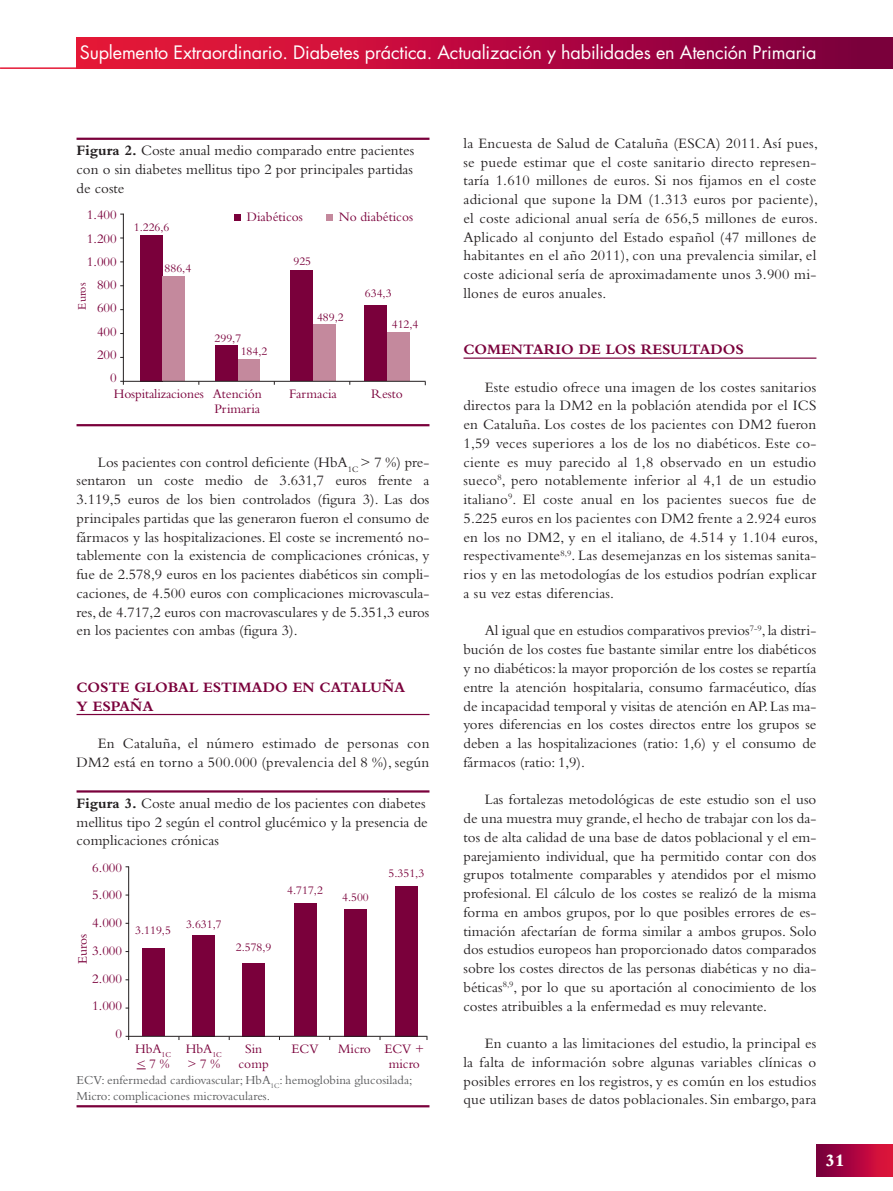
<style>
.page{position:relative;width:893px;height:1191px;background:#fff}
.page>*{position:absolute;margin:0;border:0;box-sizing:border-box;transform-origin:0 0}
.t1{font:18px "Futura";letter-spacing:-.01em;color:#fff}
.t2{font:800 18px "Bembo";color:#fff}
.t3{font:15px/18.8px "Bembo";color:#231f20;text-align:justify}
.t4{font:700 15px "Bembo";color:#7a003b}
.t5{font:13.5px/23.2px "Bembo";color:#7a003b}
.t6{font:12.75px/16.5px "Bembo";color:#57585a}
.t7{font:12px "Bembo";color:#7a003b}
.s1{font-weight:700}
</style>
<div class="page">
<div style="left:816px;top:1144px;width:77px;height:32px;background:linear-gradient(to right,#73003f,#e6143d)"></div>
<hr style="left:0;top:67px;width:816px;height:2px;background:#e51836">
<div style="left:77px;top:37px;width:816px;height:32px;background:linear-gradient(to right,#f21939,#7a0041)"></div>
<hr style="left:77px;top:714px;width:352px;height:1px;background:#7a003b">
<hr style="left:463px;top:357px;width:353px;height:2px;background:#7a003b">
<hr style="left:77px;top:138px;width:352px;height:2px;background:#7a003b">
<hr style="left:77px;top:424px;width:352px;height:2px;background:#7a003b">
<hr style="left:123px;top:214px;width:1px;height:171px;background:#231f20">
<div style="left:234px;top:214px;width:7px;height:7px;background:#7a003b"></div>
<div style="left:326px;top:214px;width:7px;height:7px;background:#c4899d"></div>
<div style="left:140px;top:235px;width:22px;height:146px;background:#7a003b"></div>
<div style="left:162px;top:276px;width:23px;height:105px;background:#c4899d"></div>
<div style="left:237px;top:359px;width:23px;height:22px;background:#c4899d"></div>
<div style="left:215px;top:346px;width:22px;height:35px;background:#7a003b"></div>
<div style="left:313px;top:324px;width:22px;height:57px;background:#c4899d"></div>
<div style="left:290px;top:271px;width:23px;height:110px;background:#7a003b"></div>
<div style="left:387px;top:332px;width:23px;height:49px;background:#c4899d"></div>
<div style="left:364px;top:305px;width:23px;height:76px;background:#7a003b"></div>
<hr style="left:120px;top:381px;width:306px;height:1px;background:#231f20">
<hr style="left:77px;top:790px;width:352px;height:2px;background:#7a003b">
<hr style="left:77px;top:1105px;width:352px;height:2px;background:#7a003b">
<hr style="left:128px;top:866px;width:1px;height:174px;background:#231f20">
<div style="left:142px;top:948px;width:22px;height:88px;background:#7a003b"></div>
<div style="left:193px;top:934px;width:22px;height:102px;background:#7a003b"></div>
<div style="left:242px;top:963px;width:23px;height:73px;background:#7a003b"></div>
<div style="left:294px;top:903px;width:22px;height:133px;background:#7a003b"></div>
<div style="left:344px;top:909px;width:23px;height:127px;background:#7a003b"></div>
<div style="left:395px;top:885px;width:23px;height:151px;background:#7a003b"></div>
<hr style="left:126px;top:1036px;width:301px;height:1px;background:#231f20">
<p class="t1" style="left:80px;top:41px;width:738px">Suplemento Extraordinario. Diabetes práctica. Actualización y habilidades en Atención Primaria</p>
<p class="t3" style="left:77px;top:141px;width:339px"><span class="s1">FIGURA 2.</span> Coste anual medio comparado entre pacientes con o sin diabetes mellitus tipo 2 por principales partidas de coste</p>
<p class="t5" style="left:87px;top:203px;width:31px;text-align:right">1.400<br>1.200<br>1.000<br>800<br>600<br>400<br>200<br>0</p>
<p class="t7" style="left:75px;top:309px;width:28px;rotate:-90deg">Euros</p>
<p class="t7" style="left:134px;top:220px;width:37px">1.226,6</p>
<p class="t7" style="left:165px;top:261px;width:28px">886,4</p>
<p class="t5" style="left:114px;top:381px;width:92px">Hospitalizaciones</p>
<p class="t5" style="left:247px;top:205px;width:58px">Diabéticos</p>
<p class="t5" style="left:339px;top:205px;width:76px">No diabéticos</p>
<p class="t7" style="left:293px;top:254px;width:19px">925</p>
<p class="t7" style="left:215px;top:331px;width:28px">299,7</p>
<p class="t7" style="left:317px;top:310px;width:28px">489,2</p>
<p class="t7" style="left:241px;top:344px;width:28px">184,2</p>
<p class="t5" style="left:213px;top:386px;width:50px;line-height:15px">Atención<br>Primaria</p>
<p class="t5" style="left:289px;top:381px;width:49px">Farmacia</p>
<p class="t7" style="left:365px;top:287px;width:28px">634,3</p>
<p class="t7" style="left:392px;top:317px;width:28px">412,4</p>
<p class="t5" style="left:371px;top:381px;width:33px">Resto</p>
<p class="t3" style="left:77px;top:452px;width:354px;text-indent:21px">Los pacientes con control deficiente (HbA<sub>1C</sub> &gt; 7 %) pre&shy;sentaron un coste medio de 3.631,7 euros frente a 3.119,5 euros de los bien controlados (figura 3). Las dos principales partidas que las generaron fueron el consumo de fármacos y las hospitalizaciones. El coste se incrementó no&shy;tablemente con la existencia de complicaciones crónicas, y fue de 2.578,9 euros en los pacientes diabéticos sin compli&shy;caciones, de 4.500 euros con complicaciones microvascula&shy;res, de 4.717,2 euros con macrovasculares y de 5.351,3 euros en los pacientes con ambas (figura 3).</p>
<p class="t4" style="left:77px;top:678px;width:168px">COSTE GLOBAL E STIMAD</p>
<p class="t4" style="left:275px;top:678px;width:128px">O EN CATALUÑA</p>
<p class="t4" style="left:77px;top:697px;width:75px">Y ESPAÑA</p>
<p class="t3" style="left:77px;top:733px;width:354px;text-align:right">En Cataluña, el número estimado de personas con<br>DM2 está en torno a 500.000 (prevalencia del 8 %), según</p>
<p class="t3" style="left:77px;top:793px;width:353px;text-align:left"><span class="s1">FIGURA 3.</span> Coste anual medio de los pacientes con diabetes mellitus tipo 2 según el control glucémico y la presencia de complicaciones crónicas</p>
<p class="t5" style="left:92px;top:853px;width:31px;line-height:27.8px;text-align:right">6.000<br>5.000<br>4.000<br>3.000<br>2.000<br>1.000<br>0</p>
<p class="t5" style="left:71px;top:963px;width:32px;rotate:-90deg">Euros</p>
<p class="t7" style="left:135px;top:923px;width:37px">3.119,5</p>
<p class="t7" style="left:186px;top:916px;width:37px">3.631,7</p>
<p class="t7" style="left:236px;top:940px;width:37px">2.578,9</p>
<p class="t7" style="left:287px;top:883px;width:37px">4.717,2</p>
<p class="t7" style="left:342px;top:890px;width:28px">4.500</p>
<p class="t7" style="left:389px;top:866px;width:37px">5.351,3</p>
<p class="t5" style="left:135px;top:1040px;width:38px;line-height:15px">HbA<sub>1C </sub>&lt; 7 %</p>
<p class="t5" style="left:186px;top:1040px;width:38px;line-height:15px">HbA<sub>1C </sub>&gt; 7 %</p>
<p class="t5" style="left:239px;top:1040px;width:32px;line-height:15px;text-align:center">Sin comp</p>
<p class="t5" style="left:292px;top:1036px;width:29px">ECV</p>
<p class="t5" style="left:389px;top:1040px;width:37px;line-height:15px;text-indent:-51px">Micro ECV + micro</p>
<p class="t6" style="left:77px;top:1071px;width:337px">ECV: enfermedad cardiovascular; HbA<sub>1C</sub>: hemoglobina glucosilada;<br>Micro: complicaciones microvaculares.</p>
<p class="t3" style="left:463px;top:133px;width:356px">la Encuesta de Salud de Cataluña (ESCA) 2011. Así pues, se puede estimar que el coste sanitario directo represen&shy;taría 1.610 millones de euros. Si nos fijamos en el coste adicional que supone la DM (1.313 euros por paciente), el coste adicional anual sería de 656,5 millones de euros.<br>Aplicado al conjunto del Estado español (47 millones de habitantes en el año 2011), con una prevalencia similar, el coste adicional sería de aproximadamente unos 3.900 mi&shy;llones de euros anuales.</p>
<p class="t4" style="left:463px;top:341px;width:37px">COMEN</p>
<p class="t4" style="left:523px;top:341px;width:21px">TARI</p>
<p class="t4" style="left:561px;top:341px;width:185px">O DE LOS RE SULTAD OS</p>
<p class="t3" style="left:463px;top:377px;width:356px;text-indent:21px">Este estudio ofrece una imagen de los costes sanitarios directos para la DM2 en la población atendida por el ICS en Cataluña. Los costes de los pacientes con DM2 fueron 1,59 veces superiores a los de los no diabéticos. Este co&shy;ciente es muy parecido al 1,8 observado en un estudio sueco<sup>8</sup>, pero notablemente inferior al 4,1 de un estudio italiano<sup>9</sup>. El coste anual en los pacientes suecos fue de 5.225 euros en los pacientes con DM2 frente a 2.924 euros en los no DM2, y en el italiano, de 4.514 y 1.104 euros, respectivamente<sup>8,9</sup>. Las desemejanzas en los sistemas sanita&shy;rios y en las metodologías de los estudios podrían explicar a su vez estas diferencias.</p>
<p class="t3" style="left:463px;top:621px;width:354px;text-indent:21px">Al igual que en estudios comparativos previos<sup>7-9</sup>, la distri&shy;bución de los costes fue bastante similar entre los diabéticos y no diabéticos: la mayor proporción de los costes se repartía entre la atención hospitalaria, consumo farmacéutico, días de incapacidad temporal y visitas de atención en AP. Las ma&shy;yores diferencias en los costes directos entre los grupos se deben a las hospitalizaciones (ratio: 1,6) y el consumo de fármacos (ratio: 1,9).</p>
<p class="t3" style="left:463px;top:790px;width:354px;text-indent:21px">Las fortalezas metodológicas de este estudio son el uso de una muestra muy grande, el hecho de trabajar con los da&shy;tos de alta calidad de una base de datos poblacional y el em&shy;parejamiento individual, que ha permitido contar con dos grupos totalmente comparables y atendidos por el mismo profesional. El cálculo de los costes se realizó de la misma forma en ambos grupos, por lo que posibles errores de es&shy;timación afectarían de forma similar a ambos grupos. Solo dos estudios europeos han proporcionado datos comparados sobre los costes directos de las personas diabéticas y no dia&shy;béticas<sup>8,9</sup>, por lo que su aportación al conocimiento de los costes atribuibles a la enfermedad es muy relevante.</p>
<p class="t3" style="left:463px;top:1033px;width:354px;text-indent:21px">En cuanto a las limitaciones del estudio, la principal es la falta de información sobre algunas variables clínicas o posibles errores en los registros, y es común en los estudios que utilizan bases de datos poblacionales. Sin embargo, para</p>
<p class="t2" style="left:825px;top:1149px;width:21px">31</p>
</div>
